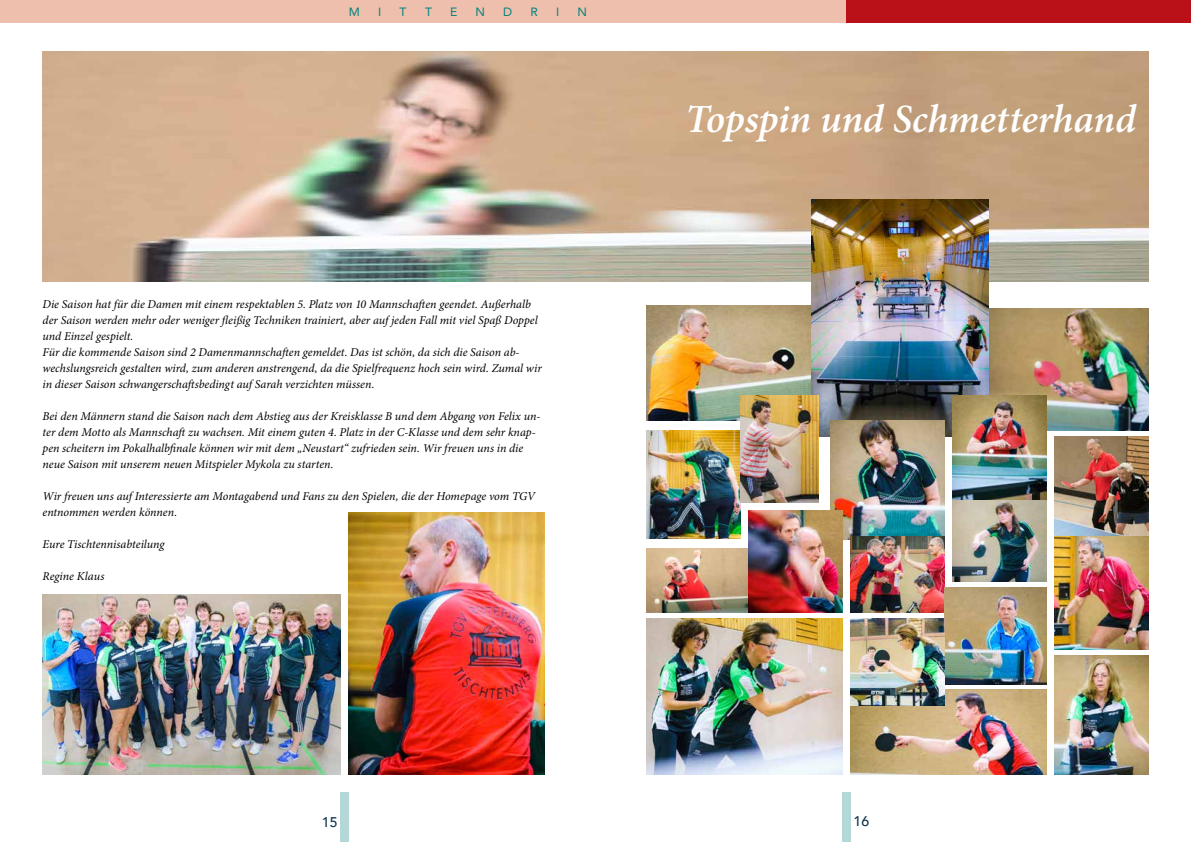
<style>
.page{position:relative;width:1191px;height:842px;background:#fff}
.page>*{position:absolute;margin:0;border:0;box-sizing:border-box;transform-origin:0 0}
.t1{font:italic 600 40px "Minion Pro";letter-spacing:-.005em;color:#fff}
.t2{font:500 14px "Avenir";color:#11334e}
.t3{font:italic 12px/16px "Minion Pro";letter-spacing:-.005em;color:#000}
.t4{font:12px "Avenir";color:#00827c}
</style>
<div class="page">
<div style="left:340px;top:792px;width:9px;height:50px;background:#b4d8d7"></div>
<div style="left:842px;top:792px;width:8px;height:50px;background:#b4d8d7"></div>
<div style="left:846px;top:0;width:345px;height:23px;background:#ba1017"></div>
<div style="left:0;top:0;width:846px;height:23px;background:#eebfad"></div>
<img style="left:43px;top:51px;width:1105px;height:230px">
<img style="left:988px;top:308px;width:160px;height:122px">
<img style="left:43px;top:595px;width:297px;height:179px">
<img style="left:646px;top:305px;width:165px;height:115px">
<img style="left:646px;top:619px;width:196px;height:155px">
<img style="left:811px;top:200px;width:177px;height:236px">
<img style="left:349px;top:512px;width:195px;height:262px">
<img style="left:831px;top:420px;width:113px;height:119px">
<img style="left:646px;top:431px;width:94px;height:108px">
<img style="left:740px;top:395px;width:78px;height:107px">
<img style="left:646px;top:548px;width:102px;height:64px">
<img style="left:748px;top:510px;width:94px;height:102px">
<img style="left:850px;top:536px;width:94px;height:76px">
<img style="left:850px;top:690px;width:196px;height:84px">
<img style="left:1054px;top:436px;width:94px;height:100px">
<img style="left:944px;top:588px;width:102px;height:96px">
<img style="left:1054px;top:536px;width:94px;height:114px">
<img style="left:952px;top:395px;width:94px;height:105px">
<img style="left:1054px;top:656px;width:94px;height:118px">
<img style="left:952px;top:500px;width:94px;height:82px">
<img style="left:850px;top:619px;width:94px;height:86px">
<p class="t4" style="left:349px;top:2px;width:13px">M</p>
<p class="t4" style="left:378px;top:2px;width:5px">I</p>
<p class="t4" style="left:399px;top:2px;width:9px">T</p>
<p class="t4" style="left:425px;top:2px;width:9px">T</p>
<p class="t4" style="left:450px;top:2px;width:9px">E</p>
<p class="t4" style="left:475px;top:2px;width:11px">N</p>
<p class="t4" style="left:503px;top:2px;width:11px">D</p>
<p class="t4" style="left:530px;top:2px;width:9px">R</p>
<p class="t4" style="left:556px;top:2px;width:5px">I</p>
<p class="t4" style="left:577px;top:2px;width:11px">N</p>
<p class="t3" style="left:43px;top:296px;width:501px">Die Saison hat für die Damen mit einem respektablen 5. Platz von 10 Mannschaften geendet. Außerhalb der Saison werden mehr oder weniger fleißig Techniken trainiert, aber auf jeden Fall mit viel Spaß Doppel und Einzel gespielt.<br>Für die kommende Saison sind 2 Damenmannschaften gemeldet. Das ist schön, da sich die Saison ab&shy;wechslungsreich gestalten wird, zum anderen anstrengend, da die Spielfrequenz hoch sein wird. Zumal wir in dieser Saison schwangerschaftsbedingt auf Sarah verzichten müssen.</p>
<p class="t3" style="left:43px;top:408px;width:499px">Bei den Männern stand die Saison nach dem Abstieg aus der Kreisklasse B und dem Abgang von Felix un&shy;ter dem Motto als Mannschaft zu wachsen. Mit einem guten 4. Platz in der C-Klasse und dem sehr knap&shy;pen scheitern im Pokalhalbfinale können wir mit dem „Neustart“ zufrieden sein. Wir freuen uns in die neue Saison mit unserem neuen Mitspieler Mykola zu starten.</p>
<p class="t3" style="left:43px;top:488px;width:494px">Wir freuen uns auf Interessierte am Montagabend und Fans zu den Spielen, die der Homepage vom TGV entnommen werden können.</p>
<p class="t3" style="left:43px;top:536px;width:123px">Eure Tischtennisabteilung</p>
<p class="t3" style="left:43px;top:568px;width:63px">Regine Klaus</p>
<h1 class="t1" style="left:685px;top:91px;width:452px">Topspin und Schmetterhand</h1>
<p class="t2" style="left:322px;top:810px;width:17px">15</p>
<p class="t2" style="left:853px;top:809px;width:17px">16</p>
</div>
